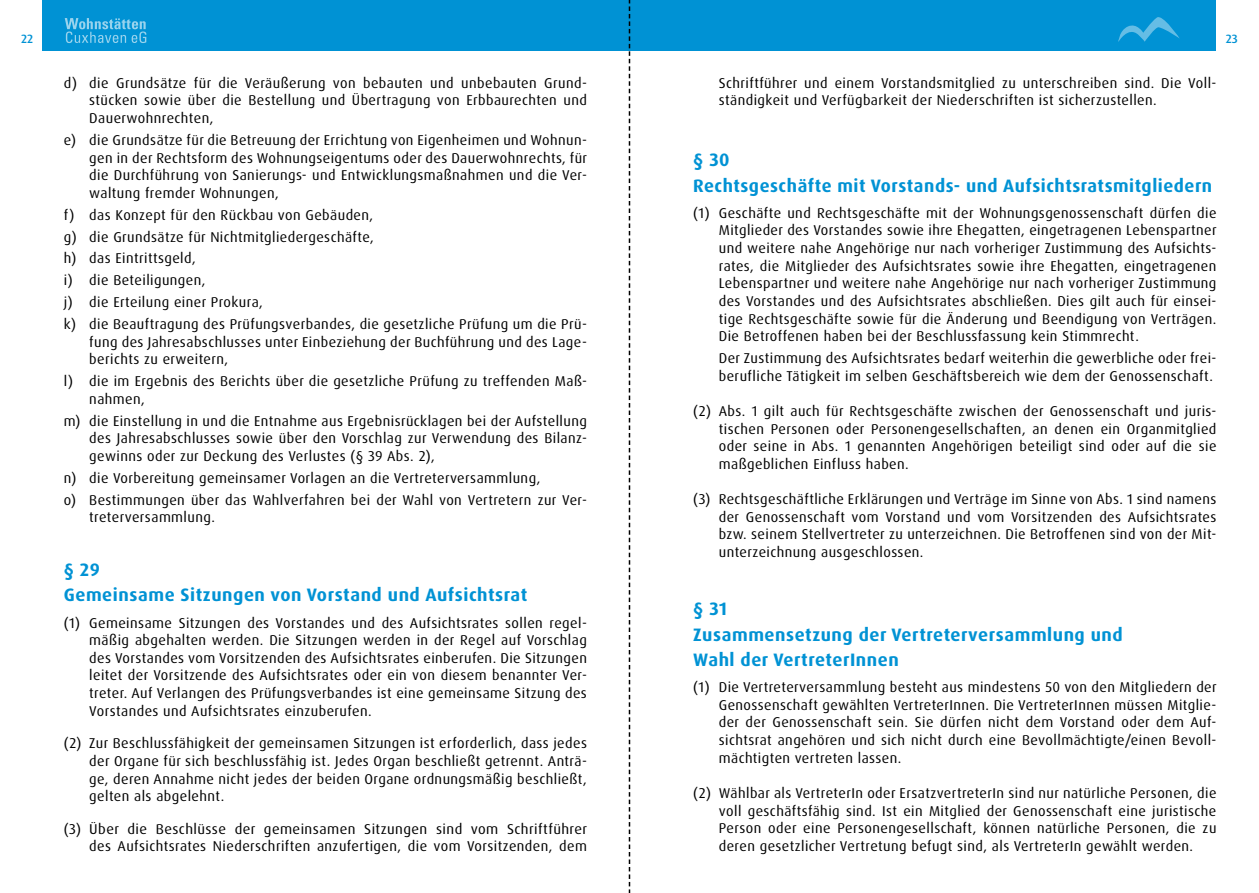
<style>
.page{position:relative;width:1259px;height:893px;background:#fff}
.page>*{position:absolute;margin:0;border:0;box-sizing:border-box;transform-origin:0 0}
.t1{font:700 18px/25.5px "Dax OT";letter-spacing:.03em;color:#0092d4}
.t2{font:14.25px/17.7px "Dax OT";letter-spacing:.03em;color:#000;text-align:justify}
.t3{font:500 12px "Dax OT";color:#0092d4}
</style>
<div class="page">
<div style="left:43px;top:0;width:1173px;height:51px;background:#0092d4"></div>
<svg style="left:1118px;top:17px;width:61px;height:25px"></svg>
<svg style="left:65px;top:18px;width:81px;height:25px"></svg>
<svg style="left:629px;top:0;width:1px;height:893px"></svg>
<p class="t3" style="left:21px;top:31px;width:13px">22</p>
<p class="t3" style="left:1225px;top:31px;width:13px">23</p>
<p class="t2" style="left:719px;top:74px;width:499px">Schriftführer und einem Vorstandsmitglied zu unterschreiben sind. Die Voll&shy;ständigkeit und Verfügbarkeit der Niederschriften ist sicherzustellen.</p>
<p class="t2" style="left:89px;top:74px;width:499px;text-indent:-26px">d) die Grundsätze für die Veräußerung von bebauten und unbebauten Grund&shy;stücken sowie über die Bestellung und Übertragung von Erbbaurechten und Dauerwohnrechten,</p>
<p class="t2" style="left:89px;top:131px;width:499px;text-indent:-26px">e) die Grundsätze für die Betreuung der Errichtung von Eigenheimen und Wohnun&shy;gen in der Rechtsform des Wohnungseigentums oder des Dauerwohnrechts, für die Durchführung von Sanierungs- und Entwicklungsmaßnahmen und die Ver&shy;waltung fremder Wohnungen,</p>
<p class="t2" style="left:64px;top:204px;width:525px;line-height:21.9px;text-align:left">f) das Konzept für den Rückbau von Gebäuden,<br>g) die Grundsätze für Nichtmitgliedergeschäfte,<br>h) das Eintrittsgeld,<br>i) die Beteiligungen,<br>j) die Erteilung einer Prokura,<br>k) die Beauftragung des Prüfungsverbandes, die gesetzliche Prüfung um die Prü-</p>
<p class="t2" style="left:89px;top:333px;width:499px">fung des Jahresabschlusses unter Einbeziehung der Buchführung und des Lage&shy;berichts zu erweitern,</p>
<p class="t2" style="left:89px;top:372px;width:499px;text-indent:-26px">l) die im Ergebnis des Berichts über die gesetzliche Prüfung zu treffenden Maß&shy;nahmen,</p>
<p class="t2" style="left:89px;top:412px;width:499px;text-indent:-26px">m) die Einstellung in und die Entnahme aus Ergebnisrücklagen bei der Aufstellung des Jahresabschlusses sowie über den Vorschlag zur Verwendung des Bilanz&shy;gewinns oder zur Deckung des Verlustes (§ 39 Abs. 2),</p>
<p class="t2" style="left:64px;top:467px;width:524px;line-height:21.9px">n) die Vorbereitung gemeinsamer Vorlagen an die Vertreterversammlung,<br>o) Bestimmungen über das Wahlverfahren bei der Wahl von Vertretern zur Ver-</p>
<p class="t2" style="left:89px;top:509px;width:127px">treterversammlung.</p>
<p class="t1" style="left:64px;top:557px;width:465px">§ 29<br>Gemeinsame Sitzungen von Vorstand und Aufsichtsrat</p>
<p class="t2" style="left:89px;top:614px;width:499px;text-indent:-26px">(1) Gemeinsame Sitzungen des Vorstandes und des Aufsichtsrates sollen regel&shy;mäßig abgehalten werden. Die Sitzungen werden in der Regel auf Vorschlag des Vorstandes vom Vorsitzenden des Aufsichtsrates einberufen. Die Sitzungen leitet der Vorsitzende des Aufsichtsrates oder ein von diesem benannter Ver&shy;treter. Auf Verlangen des Prüfungsverbandes ist eine gemeinsame Sitzung des Vorstandes und Aufsichtsrates einzuberufen.</p>
<p class="t2" style="left:89px;top:735px;width:499px;text-indent:-26px">(2) Zur Beschlussfähigkeit der gemeinsamen Sitzungen ist erforderlich, dass jedes der Organe für sich beschlussfähig ist. Jedes Organ beschließt getrennt. Anträ&shy;ge, deren Annahme nicht jedes der beiden Organe ordnungsmäßig beschließt, gelten als abgelehnt.</p>
<p class="t2" style="left:64px;top:820px;width:525px;text-align:right">(3) Über die Beschlüsse der gemeinsamen Sitzungen sind vom Schriftführer des Aufsichtsrates Niederschriften anzufertigen, die vom Vorsitzenden, dem</p>
<p class="t1" style="left:693px;top:147px;width:520px">§ 30<br>Rechtsgeschäfte mit Vorstands- und Aufsichtsratsmitgliedern</p>
<p class="t2" style="left:719px;top:204px;width:499px;text-indent:-26px">(1) Geschäfte und Rechtsgeschäfte mit der Wohnungsgenossenschaft dürfen die Mitglieder des Vorstandes sowie ihre Ehegatten, eingetragenen Lebenspartner und weitere nahe Angehörige nur nach vorheriger Zustimmung des Aufsichts&shy;rates, die Mitglieder des Aufsichtsrates sowie ihre Ehegatten, eingetragenen Lebenspartner und weitere nahe Angehörige nur nach vorheriger Zustimmung des Vorstandes und des Aufsichtsrates abschließen. Dies gilt auch für einsei&shy;tige Rechtsgeschäfte sowie für die Änderung und Beendigung von Verträgen.<br>Die Betroffenen haben bei der Beschlussfassung kein Stimmrecht.</p>
<p class="t2" style="left:719px;top:349px;width:499px">Der Zustimmung des Aufsichtsrates bedarf weiterhin die gewerbliche oder frei&shy;berufliche Tätigkeit im selben Geschäftsbereich wie dem der Genossenschaft.</p>
<p class="t2" style="left:719px;top:402px;width:499px;text-indent:-26px">(2) Abs. 1 gilt auch für Rechtsgeschäfte zwischen der Genossenschaft und juris&shy;tischen Personen oder Personengesellschaften, an denen ein Organmitglied oder seine in Abs. 1 genannten Angehörigen beteiligt sind oder auf die sie maßgeblichen Einfluss haben.</p>
<p class="t2" style="left:719px;top:490px;width:499px;text-indent:-26px">(3) Rechtsgeschäftliche Erklärungen und Verträge im Sinne von Abs. 1 sind namens der Genossenschaft vom Vorstand und vom Vorsitzenden des Aufsichtsrates bzw. seinem Stellvertreter zu unterzeichnen. Die Betroffenen sind von der Mit&shy;unterzeichnung ausgeschlossen.</p>
<p class="t1" style="left:693px;top:596px;width:431px">§ 31<br>Zusammensetzung der Vertreterversammlung und<br>Wahl der VertreterInnen</p>
<p class="t2" style="left:719px;top:678px;width:499px;text-indent:-26px">(1) Die Vertreterversammlung besteht aus mindestens 50 von den Mitgliedern der Genossenschaft gewählten VertreterInnen. Die VertreterInnen müssen Mitglie&shy;der der Genossenschaft sein. Sie dürfen nicht dem Vorstand oder dem Auf&shy;sichtsrat angehören und sich nicht durch eine Bevollmächtigte/einen Bevoll&shy;mächtigten vertreten lassen.</p>
<p class="t2" style="left:719px;top:784px;width:499px;text-indent:-26px">(2) Wählbar als VertreterIn oder ErsatzvertreterIn sind nur natürliche Personen, die voll geschäftsfähig sind. Ist ein Mitglied der Genossenschaft eine juristische Person oder eine Personengesellschaft, können natürliche Personen, die zu deren gesetzlicher Vertretung befugt sind, als VertreterIn gewählt werden.</p>
</div>
